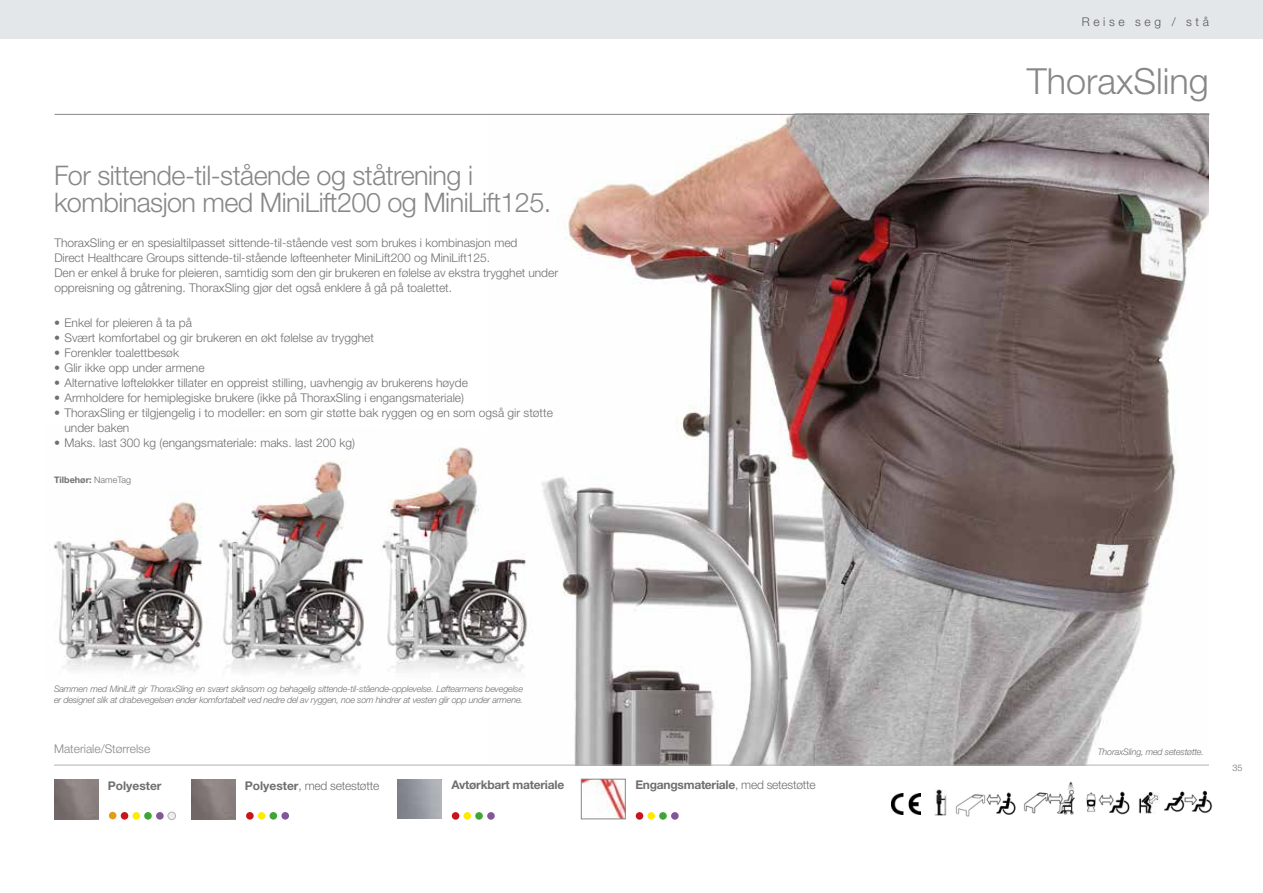
<style>
.page{position:relative;width:1263px;height:893px;background:#fff}
.page>*{position:absolute;margin:0;border:0;box-sizing:border-box;transform-origin:0 0}
.t1{font:300 36px "Helvetica Neue";color:#878787}
.t2{font:300 27px/27px "Helvetica Neue";letter-spacing:-.02em;color:#878787}
.t3{font:300 12px/15px "Helvetica Neue";color:#706f6f}
.t4{font:700 12px "Helvetica Neue";letter-spacing:-.02em;color:#706f6f}
.t5{font:300 12px "Helvetica Neue";letter-spacing:-.02em;color:#706f6f}
.t6{font:300 12px "Helvetica Neue";color:#878787}
.t7{font:300 12px "Helvetica Neue";letter-spacing:.3em;color:#575756}
.t8{font:700 12px "Helvetica Neue";color:#706f6f}
.t9{font:italic 300 9px/10.8px "Helvetica Neue";letter-spacing:-.02em;color:#706f6f}
.t10{font:700 9px "Helvetica Neue";color:#706f6f}
.t11{font:300 9px "Helvetica Neue";color:#706f6f}
.s1{font-weight:300}
.s2{font-weight:700}
</style>
<div class="page">
<div style="left:452px;top:812px;width:7px;height:8px;background:#c6161b;border-radius:50%"></div>
<div style="left:463px;top:812px;width:8px;height:8px;background:#feeb00;border-radius:50%"></div>
<div style="left:475px;top:812px;width:8px;height:8px;background:#3fa535;border-radius:50%"></div>
<div style="left:487px;top:812px;width:8px;height:8px;background:#815798;border-radius:50%"></div>
<img style="left:488px;top:115px;width:721px;height:650px">
<img style="left:218px;top:461px;width:146px;height:211px">
<img style="left:382px;top:431px;width:151px;height:256px">
<img style="left:53px;top:493px;width:150px;height:179px">
<div style="left:121px;top:812px;width:7px;height:8px;background:#c6161b;border-radius:50%"></div>
<div style="left:132px;top:812px;width:8px;height:8px;background:#feeb00;border-radius:50%"></div>
<div style="left:144px;top:812px;width:8px;height:8px;background:#3fa535;border-radius:50%"></div>
<div style="left:156px;top:812px;width:8px;height:8px;background:#815798;border-radius:50%"></div>
<div style="left:168px;top:812px;width:7px;height:8px;background:#ededed;border-radius:50%"></div>
<div style="left:168px;top:812px;width:8px;height:8px;border:1px solid #b3b2b2;border-radius:50%"></div>
<div style="left:246px;top:812px;width:8px;height:8px;background:#c6161b;border-radius:50%"></div>
<div style="left:258px;top:812px;width:7px;height:8px;background:#feeb00;border-radius:50%"></div>
<div style="left:270px;top:812px;width:7px;height:8px;background:#3fa535;border-radius:50%"></div>
<div style="left:281px;top:812px;width:8px;height:8px;background:#815798;border-radius:50%"></div>
<img style="left:54px;top:779px;width:44px;height:40px">
<img style="left:191px;top:779px;width:44px;height:40px">
<hr style="left:54px;top:765px;width:1155px;height:1px;background:#b3b2b2">
<div style="left:0;top:0;width:1263px;height:38px;background:#e3e7e9"></div>
<hr style="left:55px;top:114px;width:1154px;height:1px;background:#878787">
<div style="left:636px;top:812px;width:7px;height:8px;background:#c6161b;border-radius:50%"></div>
<div style="left:647px;top:812px;width:8px;height:8px;background:#feeb00;border-radius:50%"></div>
<div style="left:659px;top:812px;width:8px;height:8px;background:#3fa535;border-radius:50%"></div>
<div style="left:671px;top:812px;width:8px;height:8px;background:#815798;border-radius:50%"></div>
<img style="left:583px;top:781px;width:40px;height:36px">
<div style="left:581px;top:779px;width:44px;height:40px;border:1px solid #878787"></div>
<img style="left:955px;top:792px;width:61px;height:25px">
<img style="left:1023px;top:782px;width:52px;height:33px">
<img style="left:1086px;top:791px;width:44px;height:24px">
<img style="left:892px;top:794px;width:28px;height:20px">
<img style="left:1138px;top:792px;width:21px;height:21px">
<img style="left:935px;top:789px;width:11px;height:27px">
<img style="left:1164px;top:790px;width:49px;height:23px">
<div style="left:109px;top:812px;width:7px;height:7px;background:#e19d18;border-radius:50%"></div>
<h2 class="t2" style="left:54px;top:161px;width:499px">For sittende-til-stående og ståtrening i kombinasjon med MiniLift200 og MiniLift125.</h2>
<p class="t3" style="left:54px;top:234px;width:505px">ThoraxSling er en spesialtilpasset sittende-til-stående vest som brukes i kombinasjon med<br>Direct Healthcare Groups sittende-til-stående løfteenheter MiniLift200 og MiniLift125.<br>Den er enkel å bruke for pleieren, samtidig som den gir brukeren en følelse av ekstra trygghet under oppreisning og gåtrening. ThoraxSling gjør det også enklere å gå på toalettet.</p>
<p class="t3" style="left:54px;top:315px;width:139px">• Enkel for pleieren å ta på</p>
<p class="t3" style="left:54px;top:330px;width:321px">• Svært komfortabel og gir brukeren en økt følelse av trygghet</p>
<p class="t3" style="left:54px;top:345px;width:126px">• Forenkler toalettbesøk</p>
<p class="t3" style="left:54px;top:360px;width:152px">• Glir ikke opp under armene</p>
<p class="t3" style="left:54px;top:375px;width:415px">• Alternative løfteløkker tillater en oppreist stilling, uavhengig av brukerens høyde</p>
<p class="t3" style="left:54px;top:390px;width:411px">• Armholdere for hemiplegiske brukere (ikke på ThoraxSling i engangsmateriale)</p>
<p class="t3" style="left:64px;top:405px;width:490px;text-indent:-10px">• ThoraxSling er tilgjengelig i to modeller: en som gir støtte bak ryggen og en som også gir støtte under baken</p>
<p class="t3" style="left:54px;top:435px;width:303px">• Maks. last 300 kg (engangsmateriale: maks. last 200 kg)</p>
<p class="t10" style="left:54px;top:475px;width:79px">Tilbehør: <span class="s1">NameTag</span></p>
<p class="t9" style="left:54px;top:683px;width:470px">Sammen med MiniLift gir ThoraxSling en svært skånsom og behagelig sittende-til-stående-opplevelse. Løftearmens bevegelse er designet slik at drabevegelsen ender komfortabelt ved nedre del av ryggen, noe som hindrer at vesten glir opp under armene.</p>
<p class="t6" style="left:54px;top:741px;width:98px">Materiale/Størrelse</p>
<p class="t8" style="left:108px;top:778px;width:55px">Polyester</p>
<p class="t5" style="left:245px;top:778px;width:136px"><span class="s2">Polyester</span>, med setestøtte</p>
<p class="t4" style="left:451px;top:777px;width:114px">Avtørkbart materiale</p>
<p class="t4" style="left:635px;top:778px;width:182px">Engangsmateriale<span class="s1">, med setestøtte</span></p>
<p class="t7" style="left:1082px;top:14px;width:129px">Reise seg / stå</p>
<h1 class="t1" style="left:1027px;top:59px;width:184px">ThoraxSling</h1>
<p class="t9" style="left:1098px;top:746px;width:108px">ThoraxSling, med setestøtte.</p>
<p class="t11" style="left:1232px;top:763px;width:12px">35</p>
</div>
